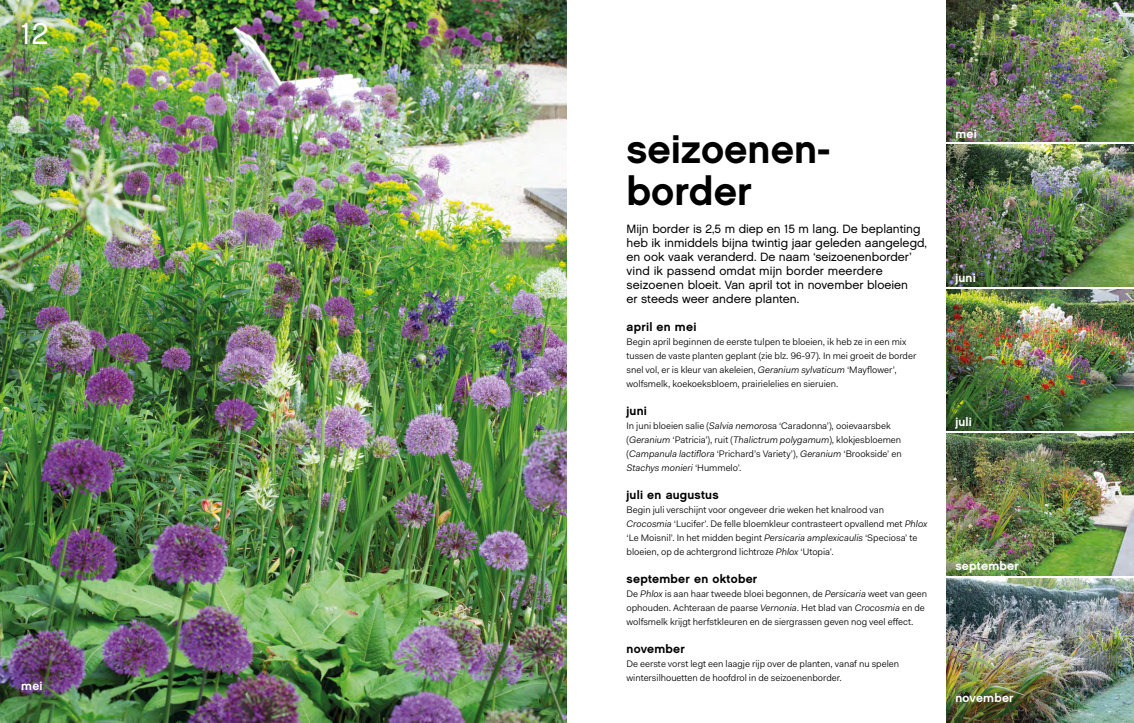
<style>
.page{position:relative;width:1134px;height:723px;background:#fff}
.page>*{position:absolute;margin:0;border:0;box-sizing:border-box;transform-origin:0 0}
.t1{font:40px/42px "Chalet New York Nineteen Sixty";color:#000}
.t2{font:30px "Chalet London Nineteen Sixty";color:#fff}
.t3{font:12px/14px "Chalet London Nineteen Sixty";color:#000}
.t4{font:12px "Chalet New York Nineteen Sixty";letter-spacing:.02em;color:#000}
.t5{font:12px "Chalet New York Nineteen Sixty";letter-spacing:.02em;color:#fff}
.t6{font:9.5px/14px "Fakt Pro Blond";color:#000}
.s1{font-style:italic}
</style>
<div class="page">
<img style="left:0;top:0;width:567px;height:723px">
<img style="left:947px;top:0;width:187px;height:142px">
<img style="left:947px;top:145px;width:187px;height:141px">
<img style="left:947px;top:289px;width:187px;height:142px">
<img style="left:947px;top:434px;width:187px;height:141px">
<img style="left:947px;top:578px;width:187px;height:145px">
<h2 class="t2" style="left:21px;top:15px;width:29px">12</h2>
<p class="t5" style="left:21px;top:678px;width:23px">mei</p>
<h1 class="t1" style="left:626px;top:127px;width:205px">seizoenen&shy;border</h1>
<p class="t3" style="left:626px;top:221px;width:302px">Mijn border is 2,5 m diep en 15 m lang. De beplanting heb ik inmiddels bijna twintig jaar geleden aangelegd, en ook vaak veranderd. De naam ‘seizoenenborder’ vind ik passend omdat mijn border meerdere seizoenen bloeit. Van april tot in november bloeien<br>er steeds weer andere planten.</p>
<p class="t4" style="left:626px;top:319px;width:71px">april en mei</p>
<p class="t6" style="left:626px;top:334px;width:291px">Begin april beginnen de eerste tulpen te bloeien, ik heb ze in een mix tussen de vaste planten geplant (zie blz. 96-97). In mei groeit de border snel vol, er is kleur van akeleien, <span class="s1">Geranium sylvaticum</span> ‘Mayflower’, wolfsmelk, koekoeksbloem, prairielelies en sieruien.</p>
<p class="t4" style="left:626px;top:403px;width:22px">juni</p>
<p class="t6" style="left:626px;top:418px;width:277px">In juni bloeien salie (<span class="s1">Salvia nemoros</span>a ‘Caradonna’), ooievaarsbek (<span class="s1">Geranium</span> ‘Patricia’), ruit (<span class="s1">Thalictrum polygamum</span>), klokjesbloemen (<span class="s1">Campanula lactiflora</span> ‘Prichard’s Variety’), <span class="s1">Geranium</span> ‘Brookside’ en <span class="s1">Stachys monieri</span> ‘Hummelo’.</p>
<p class="t4" style="left:626px;top:487px;width:94px">juli en augustus</p>
<p class="t6" style="left:626px;top:502px;width:302px">Begin juli verschijnt voor ongeveer drie weken het knalrood van <span class="s1">Crocosmia</span> ‘Lucifer’. De felle bloemkleur contrasteert opvallend met <span class="s1">Phlox </span>‘Le Moisnil’. In het midden begint <span class="s1">Persicaria amplexicaulis</span> ‘Speciosa’ te bloeien, op de achtergrond lichtroze <span class="s1">Phlox</span> ‘Utopia’.</p>
<p class="t4" style="left:626px;top:571px;width:132px">september en oktober</p>
<p class="t6" style="left:626px;top:586px;width:302px">De <span class="s1">Phlox</span> is aan haar tweede bloei begonnen, de <span class="s1">Persicaria</span> weet van geen ophouden. Achteraan de paarse <span class="s1">Vernonia</span>. Het blad van <span class="s1">Crocosmia</span> en de wolfsmelk krijgt herfstkleuren en de siergrassen geven nog veel effect.</p>
<p class="t4" style="left:626px;top:641px;width:60px">november</p>
<p class="t6" style="left:626px;top:656px;width:274px">De eerste vorst legt een laagje rijp over de planten, vanaf nu spelen wintersilhouetten de hoofdrol in de seizoenenborder.</p>
<p class="t5" style="left:955px;top:126px;width:23px">mei</p>
<p class="t5" style="left:955px;top:270px;width:22px">juni</p>
<p class="t5" style="left:955px;top:414px;width:18px">juli</p>
<p class="t5" style="left:955px;top:558px;width:65px">september</p>
<p class="t5" style="left:955px;top:690px;width:60px">november</p>
</div>
